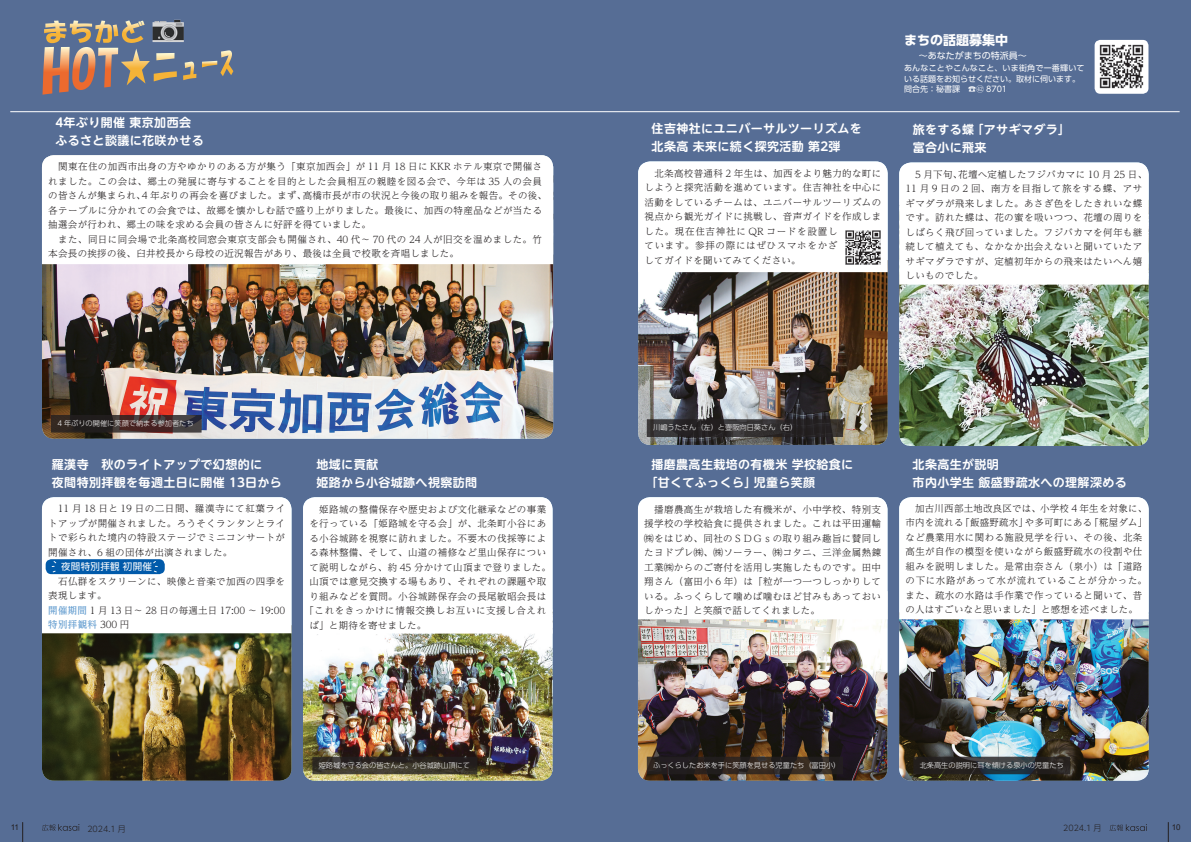
<style>
.page{position:relative;width:1191px;height:842px;background:#566d95}
.page>*{position:absolute;margin:0;border:0;box-sizing:border-box;transform-origin:0 0}
.t1{font:700 13px "UD Shin Go Pro";color:#fff}
.t2{font:700 12px/18px "UD Shin M Go Pro De";letter-spacing:.03em;color:#fff}
.t3{font:300 9.5px/14.5px "UD Reimin Pro";letter-spacing:.04em;color:#231f20}
.t4{font:300 9.5px "UD Reimin Pro";letter-spacing:.06em;color:#231f20}
.t5{font:9.5px "UD Shin Go Pro";letter-spacing:.03em;color:#fff}
.t6{font:9px "UD Shin Go Pro";color:#fff}
.t7{font:8px/10.5px "UD Shin Go Pro";color:#fff}
.t8{font:300 8px "UD Shin Go Pro";color:#231f20}
.t9{font:8px "Arial";color:#231f20}
.t10{font:300 7.2px "UD Shin Go Pro";color:#fff}
.s1{font-weight:500}
.s2{font-weight:500;color:#629ccf}
.s3{font-family:"Koz Min Pro"}
</style>
<div class="page">
<hr style="left:10px;top:111px;width:1169px;height:1px;background:#fff">
<img style="left:1094px;top:40px;width:54px;height:54px">
<img style="left:42px;top:264px;width:511px;height:175px">
<div style="left:42px;top:155px;width:511px;height:109px;background:#fff"></div>
<img style="left:42px;top:633px;width:249px;height:148px">
<img style="left:303px;top:634px;width:249px;height:147px">
<div style="left:303px;top:497px;width:249px;height:137px;background:#fff"></div>
<img style="left:899px;top:285px;width:249px;height:161px">
<div style="left:899px;top:162px;width:249px;height:123px;background:#fff"></div>
<img style="left:638px;top:272px;width:249px;height:173px">
<div style="left:638px;top:161px;width:249px;height:111px;background:#fff"></div>
<img style="left:899px;top:619px;width:249px;height:162px">
<div style="left:899px;top:497px;width:249px;height:122px;background:#fff"></div>
<img style="left:638px;top:619px;width:249px;height:162px">
<div style="left:638px;top:497px;width:249px;height:122px;background:#fff"></div>
<svg style="left:42px;top:20px;width:135px;height:75px"></svg>
<svg style="left:183px;top:62px;width:13px;height:18px"></svg>
<svg style="left:202px;top:50px;width:31px;height:26px"></svg>
<img style="left:153px;top:20px;width:31px;height:22px">
<img style="left:846px;top:230px;width:34px;height:34px">
<div style="left:42px;top:497px;width:249px;height:136px;background:#fff"></div>
<svg style="left:42px;top:824px;width:37px;height:7px"></svg>
<svg style="left:1109px;top:824px;width:36px;height:7px"></svg>
<svg style="left:22px;top:822px;width:1px;height:20px"></svg>
<svg style="left:1167px;top:822px;width:1px;height:20px"></svg>
<svg style="left:53px;top:417px;width:146px;height:13px;background:#372828"></svg>
<div style="left:51px;top:415px;width:150px;height:17px;border:1px solid #231f20"></div>
<svg style="left:315px;top:759px;width:160px;height:13px;background:#352f27"></svg>
<div style="left:313px;top:757px;width:164px;height:17px;border:1px solid #231f20"></div>
<svg style="left:915px;top:759px;width:152px;height:13px;background:#292a2c"></svg>
<div style="left:913px;top:757px;width:156px;height:17px;border:1px solid #231f20"></div>
<svg style="left:649px;top:759px;width:191px;height:13px;background:#29221f"></svg>
<div style="left:647px;top:757px;width:195px;height:17px;border:1px solid #231f20"></div>
<svg style="left:649px;top:421px;width:191px;height:13px;background:#2d2a2b"></svg>
<div style="left:647px;top:419px;width:195px;height:17px;border:1px solid #231f20"></div>
<p class="t2" style="left:55px;top:112px;width:150px">4年ぶり開催 東京加西会　ふるさと談議に花咲かせる</p>
<p class="t3" style="left:48px;top:159px;width:500px">　関東在住の加西市出身の方やゆかりのある方が集う「東京加西会」が 11 月 18 日に KKR ホテル東京で開催されました。この会は、郷土の発展に寄与することを目的とした会員相互の親睦を図る会で、今年は 35 人の会員の皆さんが集まられ、4 年ぶりの再会を喜びました。まず、高橋市長が市の状況と今後の取り組みを報告。その後、各テーブルに分かれての会食では、故郷を懐かしむ話で盛り上がりました。最後に、加西の特産品などが当たる抽選会が行われ、郷土の味を求める会員の皆さんに好評を得ていました。<br>　また、同日に同会場で北条高校同窓会東京支部会も開催され、40 代～ 70 代の 24 人が旧交を温めました。竹本会長の挨拶の後、臼井校長から母校の近況報告があり、最後は全員で校歌を斉唱しました。</p>
<p class="t10" style="left:57px;top:417px;width:138px">4 年ぶりの開催に笑顔で納まる参加者たち</p>
<p class="t2" style="left:52px;top:454px;width:231px">羅漢寺　秋のライトアップで幻想的に<br>夜間特別拝観を毎週土日に開催 13日から</p>
<p class="t2" style="left:316px;top:454px;width:162px">地域に貢献<br>姫路から小谷城跡へ視察訪問</p>
<p class="t3" style="left:309px;top:501px;width:238px">　姫路城の整備保存や歴史および文化継承などの事業</p>
<p class="t3" style="left:309px;top:516px;width:238px">を行っている「姫路城を守る会」が、北条町小谷にあ</p>
<p class="t3" style="left:309px;top:530px;width:238px">る小谷城跡を視察に訪れました。不要木の伐採等によ</p>
<p class="t3" style="left:309px;top:545px;width:238px">る森林整備、そして、山道の補修など里山保存につい</p>
<p class="t3" style="left:309px;top:559px;width:243px">て説明しながら、約 45 分かけて山頂まで登りました。</p>
<p class="t3" style="left:309px;top:574px;width:238px">山頂では意見交換する場もあり、それぞれの課題や取</p>
<p class="t3" style="left:309px;top:588px;width:238px">り組みなどを質問。小谷城跡保存会の長尾敏昭会長は</p>
<p class="t4" style="left:305px;top:603px;width:243px">「これをきっかけに情報交換しお互いに支援し合えれ</p>
<p class="t3" style="left:309px;top:617px;width:119px">ば」と期待を寄せました。</p>
<p class="t3" style="left:48px;top:501px;width:238px;text-align:justify">　11 月 18 日と 19 日の二日間、羅漢寺にて紅葉ライトアップが開催されました。ろうそくランタンとライトで彩られた境内の特設ステージでミニコンサートが開催され、6 組の団体が出演されました。</p>
<p class="t5" style="left:48px;top:559px;width:105px"><span class="s1">　</span> 夜間特別拝観 初開催</p>
<p class="t3" style="left:48px;top:574px;width:238px">　石仏群をスクリーンに、映像と音楽で加西の四季を表現します。<br><span class="s2">開催期間</span> 1 月 13 日～ 28 日の毎週土日 17:00 ～ 19:00<span class="s2">特別拝観料</span> 300 円</p>
<p class="t2" style="left:651px;top:119px;width:212px">住吉神社にユニバーサルツーリズムを北条高 未来に続く探究活動 第2弾</p>
<p class="t3" style="left:644px;top:165px;width:238px">　北条高校普通科 2 年生は、加西をより魅力的な町にしようと探究活動を進めています。住吉神社を中心に活動をしているチームは、ユニバーサルツーリズムの視点から観光ガイドに挑戦し、音声ガイドを作成しました。現在住吉神社に QR コードを設置し<br>ています。参拝の際にはぜひスマホをかざ<br>してガイドを聞いてみてください。</p>
<h1 class="t1" style="left:904px;top:30px;width:105px">まちの話題募集中</h1>
<p class="t7" style="left:904px;top:63px;width:182px">あんなことやこんなこと、いま街角で一番輝いている話題をお知らせください。取材に伺います。問合先：秘書課　☎<span class="s3">㊷</span> 8701</p>
<p class="t6" style="left:918px;top:48px;width:109px">～あなたがまちの特派員～</p>
<p class="t2" style="left:912px;top:120px;width:159px">旅をする蝶「アサギマダラ」富合小に飛来</p>
<p class="t3" style="left:905px;top:167px;width:243px">　5 月下旬、花壇へ定植したフジバカマに 10 月 25 日、<br>11 月 9 日の 2 回、南方を目指して旅をする蝶、アサギマダラが飛来しました。あさぎ色をしたきれいな蝶です。訪れた蝶は、花の蜜を吸いつつ、花壇の周りをしばらく飛び回っていました。フジバカマを何年も継続して植えても、なかなか出会えないと聞いていたアサギマダラですが、定植初年からの飛来はたいへん嬉しいものでした。</p>
<p class="t10" style="left:653px;top:421px;width:145px">川嶋うたさん（左）と壷阪向日葵さん（右）</p>
<p class="t2" style="left:645px;top:454px;width:209px;text-indent:6px">播磨農高生栽培の有機米 学校給食に「甘くてふっくら」児童ら笑顔</p>
<p class="t3" style="left:644px;top:501px;width:238px;text-align:justify">　播磨農高生が栽培した有機米が、小中学校、特別支援学校の学校給食に提供されました。これは平田運輸㈱をはじめ、同社のＳＤＧｓの取り組み趣旨に賛同したヨドプレ㈱、㈱ソーラー、㈱コタニ、三洋金属熱錬工業㈱からのご寄付を活用し実施したものです。田中翔さん（富田小 6 年）は「粒が一つ一つしっかりしている。ふっくらして噛めば噛むほど甘みもあっておいしかった」と笑顔で話してくれました。</p>
<p class="t2" style="left:912px;top:454px;width:216px">北条高生が説明<br>市内小学生 飯盛野疏水への理解深める</p>
<p class="t3" style="left:905px;top:500px;width:243px">　加古川西部土地改良区では、小学校 4 年生を対象に、市内を流れる「飯盛野疏水」や多可町にある「糀屋ダム」など農業用水に関わる施設見学を行い、その後、北条高生が自作の模型を使いながら飯盛野疏水の役割や仕組みを説明しました。是常由奈さん（泉小）は「道路の下に水路があって水が流れていることが分かった。また、疏水の水路は手作業で作っていると聞いて、昔の人はすごいなと思いました」と感想を述べました。</p>
<p class="t10" style="left:319px;top:759px;width:153px">姫路城を守る会の皆さんと。小谷城跡山頂にて</p>
<p class="t10" style="left:653px;top:759px;width:189px">ふっくらしたお米を手に笑顔を見せる児童たち（富田小）</p>
<p class="t10" style="left:919px;top:759px;width:145px">北条高生の説明に耳を傾ける泉小の児童たち</p>
<p class="t9" style="left:11px;top:822px;width:10px">11</p>
<p class="t8" style="left:87px;top:822px;width:40px">2024.1 月</p>
<p class="t8" style="left:1063px;top:821px;width:48px">2024.1 月　</p>
<p class="t9" style="left:1171px;top:822px;width:10px">10</p>
</div>
